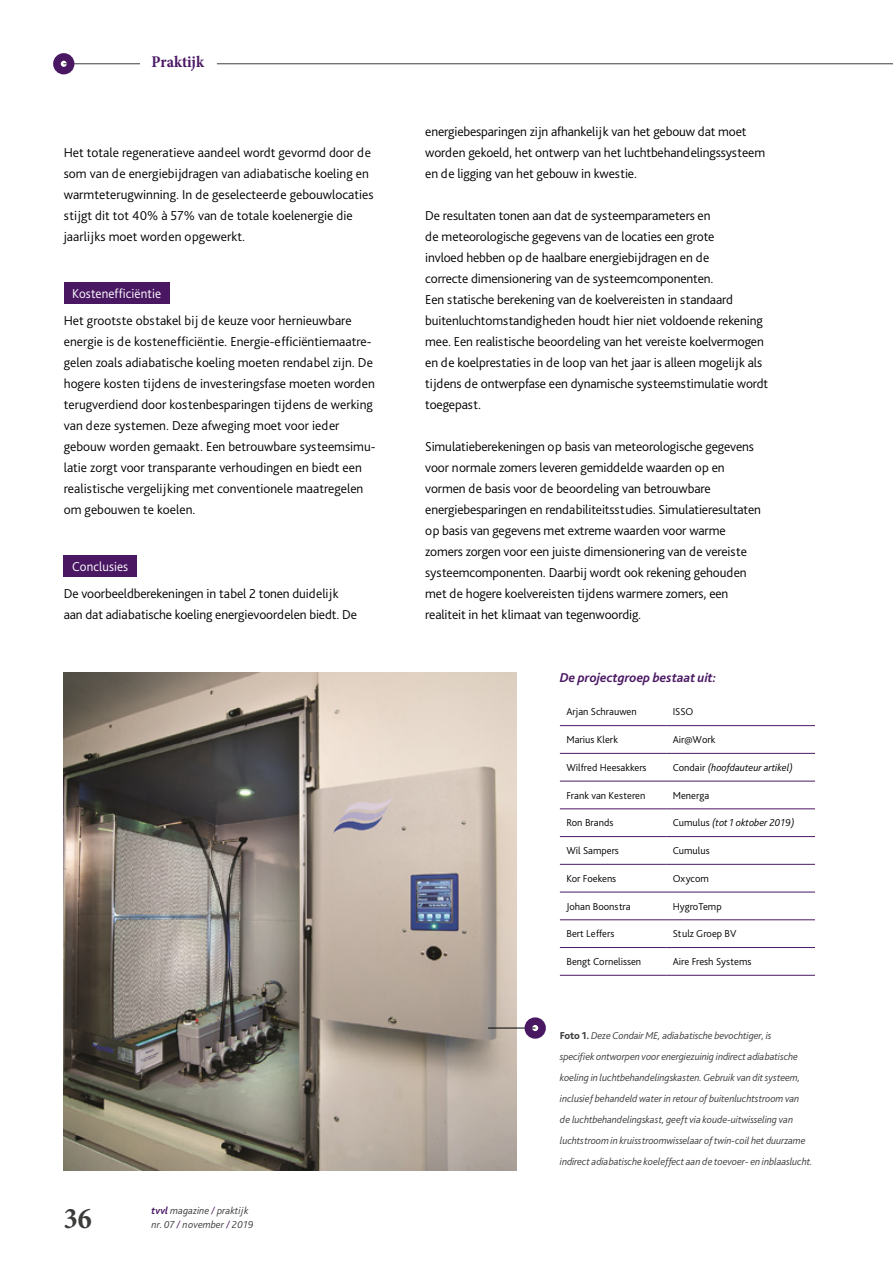
<style>
.page{position:relative;width:893px;height:1263px;background:#fff}
.page>*{position:absolute;margin:0;border:0;box-sizing:border-box;transform-origin:0 0}
.t1{font:700 condensed 30px "Minion Pro";color:#3c3c3b}
.t2{font:700 condensed 16.5px "Minion Pro";letter-spacing:-.005em;color:#4a1863}
.t3{font:300 13.5px/21px "Bliss Pro";letter-spacing:-.01em;color:#000}
.t4{font:300 13.5px "Bliss Pro";letter-spacing:.005em;color:#fff}
.t5{font:italic 700 13.5px "Bliss Pro";color:#4a1863}
.t6{font:italic 300 10.5px/21px "Bliss Pro";letter-spacing:-.01em;color:#3c3c3b}
.t7{font:300 10.5px "Bliss Pro";color:#000}
.t8{font:italic 300 10.5px "Bliss Pro";color:#000}
.s1{font-weight:700;color:#4a1863}
.s2{color:#4a1863}
.s3{font-style:normal}
.s4{font-weight:800;font-style:normal}
</style>
<div class="page">
<img style="left:63px;top:673px;width:453px;height:497px">
<hr style="left:560px;top:725px;width:106px;height:1px;background:#4a1863">
<hr style="left:666px;top:725px;width:149px;height:1px;background:#4a1863">
<hr style="left:560px;top:753px;width:106px;height:1px;background:#4a1863">
<hr style="left:666px;top:753px;width:149px;height:1px;background:#4a1863">
<hr style="left:560px;top:781px;width:106px;height:1px;background:#4a1863">
<hr style="left:666px;top:781px;width:149px;height:1px;background:#4a1863">
<hr style="left:560px;top:808px;width:106px;height:1px;background:#4a1863">
<hr style="left:666px;top:808px;width:149px;height:1px;background:#4a1863">
<hr style="left:560px;top:836px;width:106px;height:1px;background:#4a1863">
<hr style="left:666px;top:836px;width:149px;height:1px;background:#4a1863">
<hr style="left:560px;top:864px;width:106px;height:1px;background:#4a1863">
<hr style="left:666px;top:864px;width:149px;height:1px;background:#4a1863">
<hr style="left:560px;top:892px;width:106px;height:1px;background:#4a1863">
<hr style="left:666px;top:892px;width:149px;height:1px;background:#4a1863">
<hr style="left:560px;top:919px;width:106px;height:1px;background:#4a1863">
<hr style="left:666px;top:919px;width:149px;height:1px;background:#4a1863">
<hr style="left:560px;top:947px;width:106px;height:1px;background:#4a1863">
<hr style="left:666px;top:947px;width:149px;height:1px;background:#4a1863">
<hr style="left:560px;top:975px;width:106px;height:1px;background:#4a1863">
<hr style="left:666px;top:975px;width:149px;height:1px;background:#4a1863">
<div style="left:64px;top:282px;width:106px;height:22px;background:#4a1863"></div>
<div style="left:64px;top:555px;width:73px;height:22px;background:#4a1863"></div>
<hr style="left:64px;top:63px;width:76px;height:1px;background:#3c3c3b">
<div style="left:53px;top:53px;width:21px;height:21px;border:8px solid #4a1863;border-radius:50%"></div>
<hr style="left:488px;top:1028px;width:47px;height:1px;background:#000">
<div style="left:525px;top:1017px;width:21px;height:22px;border:8px solid #4a1863;border-radius:50%"></div>
<hr style="left:217px;top:63px;width:676px;height:1px;background:#3c3c3b">
<p class="t2" style="left:152px;top:56px;width:54px">Praktijk</p>
<p class="t3" style="left:64px;top:142px;width:311px">Het totale regeneratieve aandeel wordt gevormd door de som van de energiebijdragen van adiabatische koeling en warmteterug winning. In de geselecteerde gebouwlocaties stijgt dit tot 40% à 57% van de totale koelenergie die jaarlijks moet worden opgewerkt.</p>
<p class="t4" style="left:72px;top:287px;width:90px">Kostenefficiëntie</p>
<p class="t3" style="left:64px;top:310px;width:313px">Het grootste obstakel bij de keuze voor hernieuwbare energie is de kostenefficiëntie. Energie-efficiëntiemaatre&shy;gelen zoals adiabatische koeling moeten rendabel zijn. De hogere kosten tijdens de investeringsfase moeten worden terugverdiend door kostenbesparingen tijdens de werking van deze systemen. Deze afweging moet voor ieder gebouw worden gemaakt. Een betrouwbare systeemsimu&shy;latie zorgt voor transparante verhoudingen en biedt een realistische vergelijking met conventionele maatregelen om gebouwen te koelen.</p>
<p class="t4" style="left:72px;top:560px;width:57px">Conclusies</p>
<p class="t3" style="left:64px;top:583px;width:295px">De voorbeeldberekeningen in tabel 2 tonen duidelijk aan dat adiabatische koeling energievoordelen biedt. De</p>
<h1 class="t1" style="left:64px;top:1207px;width:29px">36</h1>
<p class="t6" style="left:152px;top:1204px;width:104px;line-height:13.5px"><span class="s1">tvvl</span> magazine <span class="s2">/</span> praktijk nr<span class="s2">.</span> 07 <span class="s2">/</span> november <span class="s2">/</span> 2019</p>
<p class="t3" style="left:425px;top:121px;width:341px">energie besparingen zijn afhankelijk van het gebouw dat moet worden gekoeld, het ontwerp van het luchtbehandelingssysteem en de ligging van het gebouw in kwestie.</p>
<p class="t3" style="left:425px;top:205px;width:345px">De resultaten tonen aan dat de systeemparameters en<br>de meteorologische gegevens van de locaties een grote<br>invloed hebben op de haalbare energiebijdragen en de<br>correcte dimensionering van de systeemcomponenten.<br>Een statische berekening van de koelvereisten in standaard buitenluchtomstandigheden houdt hier niet voldoende rekening mee. Een realistische beoordeling van het vereiste koelvermogen en de koelprestaties in de loop van het jaar is alleen mogelijk als tijdens de ontwerpfase een dynamische systeemstimulatie wordt toegepast.</p>
<p class="t3" style="left:425px;top:436px;width:337px">Simulatieberekeningen op basis van meteorologische gegevens voor normale zomers leveren gemiddelde waarden op en vormen de basis voor de beoordeling van betrouwbare energiebesparingen en rendabiliteitsstudies. Simulatieresultaten op basis van gegevens met extreme waarden voor warme zomers zorgen voor een juiste dimensionering van de vereiste systeemcomponenten. Daarbij wordt ook rekening gehouden met de hogere koelvereisten tijdens warmere zomers, een realiteit in het klimaat van tegenwoordig.</p>
<p class="t5" style="left:560px;top:672px;width:158px">De projectgroep bestaat uit:</p>
<p class="t7" style="left:566px;top:707px;width:72px">Arjan Schrauwen</p>
<p class="t7" style="left:673px;top:707px;width:22px">ISSO</p>
<p class="t7" style="left:566px;top:735px;width:53px">Marius Klerk</p>
<p class="t7" style="left:673px;top:735px;width:44px">Air@Work</p>
<p class="t7" style="left:566px;top:763px;width:82px">Wilfred Heesakkers</p>
<p class="t8" style="left:673px;top:763px;width:122px"><span class="s3">Condair</span> (hoofdauteur artikel)</p>
<p class="t7" style="left:566px;top:790px;width:81px">Frank van Kesteren</p>
<p class="t7" style="left:673px;top:790px;width:38px">Menerga</p>
<p class="t7" style="left:566px;top:818px;width:48px">Ron Brands</p>
<p class="t8" style="left:673px;top:818px;width:123px"><span class="s3">Cumulus</span> (tot 1 oktober 2019)</p>
<p class="t7" style="left:566px;top:846px;width:54px">Wil Sampers</p>
<p class="t7" style="left:673px;top:846px;width:39px">Cumulus</p>
<p class="t7" style="left:566px;top:873px;width:51px">Kor Foekens</p>
<p class="t7" style="left:673px;top:873px;width:38px">Oxycom</p>
<p class="t7" style="left:566px;top:901px;width:66px">Johan Boonstra</p>
<p class="t7" style="left:673px;top:901px;width:50px">HygroTemp</p>
<p class="t7" style="left:566px;top:929px;width:49px">Bert Leffers</p>
<p class="t7" style="left:673px;top:929px;width:65px">Stulz Groep BV</p>
<p class="t7" style="left:566px;top:957px;width:76px">Bengt Cornelissen</p>
<p class="t7" style="left:673px;top:957px;width:80px">Aire Fresh Systems</p>
<p class="t6" style="left:560px;top:1025px;width:254px"><span class="s4">Foto 1.</span> Deze Condair ME, adiabatische bevochtiger, is<br>specifiek ontworpen voor energiezuinig indirect adiabatische koeling in luchtbehandelingskasten. Gebruik van dit systeem, inclusief behandeld water in retour of buitenluchtstroom van<br>de luchtbehandelingskast, geeft via koude-uitwisseling van luchtstroom in kruisstroomwisselaar of twin-coil het duurzame indirect adiabatische koeleffect aan de toevoer- en inblaaslucht.</p>
</div>
